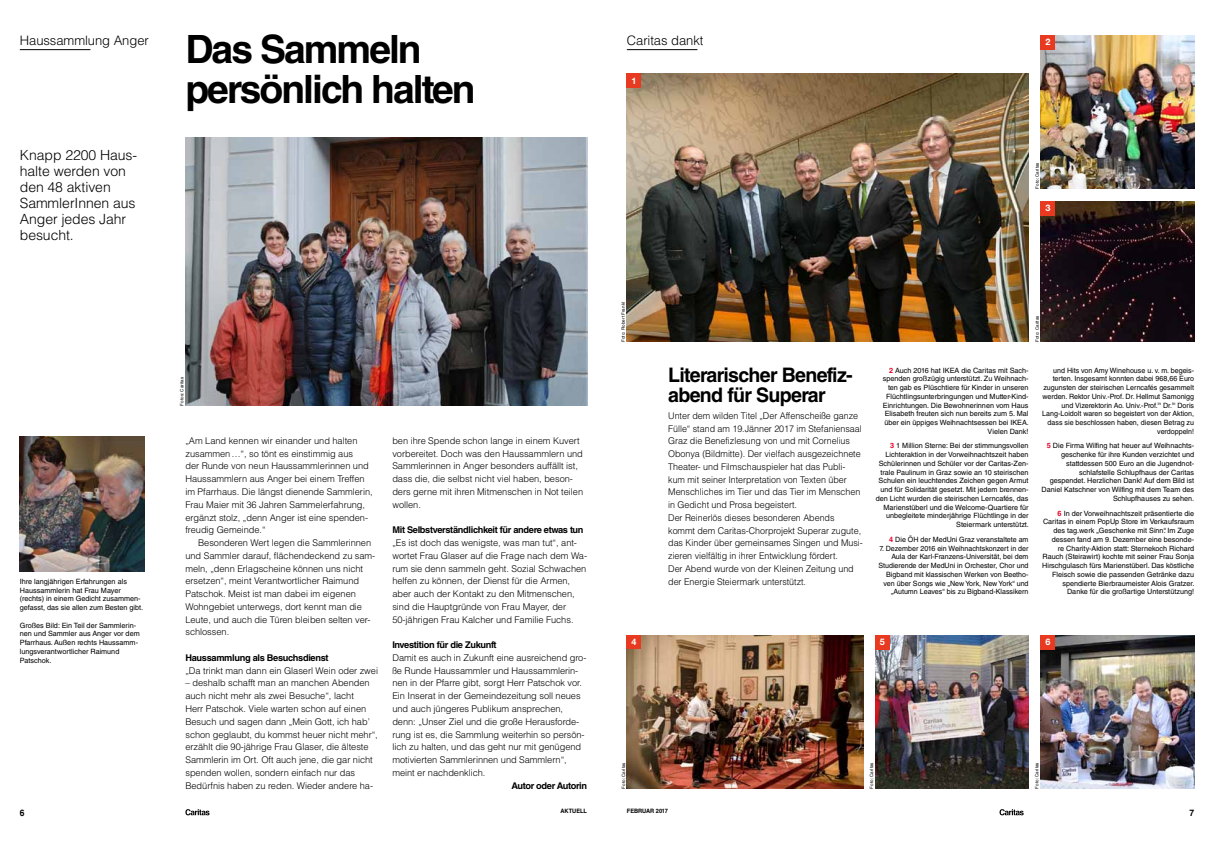
<style>
.page{position:relative;width:1214px;height:851px;background:#fff}
.page>*{position:absolute;margin:0;border:0;box-sizing:border-box;transform-origin:0 0}
.t1{font:700 39px/39px "Helvetica LT Std";letter-spacing:-.05em;color:#000}
.t2{font:700 20px/20px "Helvetica LT Std";letter-spacing:-.035em;color:#000}
.t3{font:300 14px/16px "Helvetica LT Std";letter-spacing:-.005em;color:#000}
.t4{font:300 13px "Helvetica LT Std";letter-spacing:-.005em;color:#000}
.t5{font:300 9.2px/12.8px "Helvetica LT Std";letter-spacing:-.005em;color:#000}
.t6{font:700 9.2px "Helvetica LT Std";letter-spacing:-.035em;color:#000}
.t7{font:700 9px "Helvetica Neue LT";color:#fff}
.t8{font:700 9px "Helvetica LT Std";color:#000;scale:.95 1}
.t9{font:7.2px/8.8px "Helvetica LT Std";color:#000;text-align:right}
.t10{font:700 6px "Helvetica LT Std";color:#000;scale:.95 1}
.t11{font:4.5px "Helvetica LT Std";letter-spacing:.02em;color:#000}
.s1{font-weight:700;font-size:7.3px;color:#e40026}
</style>
<div class="page">
<svg style="left:185px;top:809px;width:24px;height:6px"></svg>
<svg style="left:999px;top:809px;width:24px;height:6px"></svg>
<hr style="left:20px;top:49px;width:70px;height:1px;background:#000">
<img style="left:1040px;top:201px;width:153px;height:141px">
<img style="left:1040px;top:635px;width:153px;height:153px">
<img style="left:1040px;top:35px;width:153px;height:154px">
<img style="left:875px;top:635px;width:153px;height:153px">
<img style="left:626px;top:74px;width:402px;height:268px">
<div style="left:626px;top:74px;width:15px;height:14px;background:#e73a20"></div>
<div style="left:1040px;top:201px;width:14px;height:14px;background:#e73a20"></div>
<div style="left:1040px;top:635px;width:14px;height:14px;background:#e73a20"></div>
<img style="left:626px;top:635px;width:236px;height:153px">
<div style="left:626px;top:635px;width:15px;height:13px;background:#e73a20"></div>
<div style="left:1040px;top:35px;width:14px;height:15px;background:#e73a20"></div>
<div style="left:875px;top:635px;width:14px;height:14px;background:#e73a20"></div>
<hr style="left:626px;top:49px;width:71px;height:1px;background:#000">
<img style="left:185px;top:137px;width:402px;height:268px">
<img style="left:20px;top:437px;width:124px;height:134px">
<h3 class="t4" style="left:20px;top:32px;width:130px">Haussammlung Anger</h3>
<h3 class="t3" style="left:20px;top:147px;width:119px">Knapp 2200 Haus&shy;halte werden von den 48 aktiven<br>SammlerInnen aus<br>Anger jedes Jahr besucht.</h3>
<h1 class="t1" style="left:185px;top:30px;width:292px">Das Sammeln persönlich halten</h1>
<p class="t9" style="left:20px;top:577px;width:125px;text-align:left">Ihre langjährigen Erfahrungen als Haussammlerin hat Frau Mayer (rechts) in einem Gedicht zusammen&shy;gefasst, das sie allen zum Besten gibt.</p>
<p class="t9" style="left:20px;top:620px;width:121px;text-align:left">Großes Bild: Ein Teil der Sammlerin&shy;nen und Sammler aus Anger vor dem<br>Pfarrhaus. Außen rechts Haussamm&shy;lungsverantwortlicher Raimund<br>Patschok.</p>
<p class="t11" style="left:179px;top:405px;width:30px;rotate:-90deg">Fotos: Caritas</p>
<p class="t5" style="left:185px;top:434px;width:189px">„Am Land kennen wir einander und halten zusammen…“, so tönt es einstimmig aus<br>der Runde von neun Haussammlerinnen und Haussammlern aus Anger bei einem Treffen im Pfarrhaus. Die längst dienende Sammlerin, Frau Maier mit 36 Jahren Sammelerfahrung, ergänzt stolz, „denn Anger ist eine spenden&shy;freudig Gemeinde.“</p>
<p class="t5" style="left:185px;top:536px;width:191px;text-indent:13px">Besonderen Wert legen die Sammlerinnen und Sammler darauf, flächendeckend zu sam&shy;meln, „denn Erlagscheine können uns nicht ersetzen“, meint Verantwortlicher Raimund Patschok. Meist ist man dabei im eigenen Wohngebiet unterwegs, dort kennt man die Leute, und auch die Türen bleiben selten ver&shy;schlossen.</p>
<p class="t6" style="left:185px;top:652px;width:145px">Haussammlung als Besuchsdienst</p>
<p class="t5" style="left:185px;top:663px;width:194px">„Da trinkt man dann ein Glaserl Wein oder zwei</p>
<p class="t5" style="left:185px;top:676px;width:194px">– deshalb schafft man an manchen Abenden auch nicht mehr als zwei Besuche“, lacht<br>Herr Patschok. Viele warten schon auf einen Besuch und sagen dann „Mein Gott, ich hab’ schon geglaubt, du kommst heuer nicht mehr“, erzählt die 90-jährige Frau Glaser, die älteste Sammlerin im Ort. Oft auch jene, die gar nicht spenden wollen, sondern einfach nur das Bedürfnis haben zu reden. Wieder andere ha-</p>
<p class="t5" style="left:392px;top:434px;width:192px">ben ihre Spende schon lange in einem Kuvert vorbereitet. Doch was den Haussammlern und Sammlerinnen in Anger besonders auffällt ist, dass die, die selbst nicht viel haben, beson&shy;ders gerne mit ihren Mitmenschen in Not teilen wollen.</p>
<p class="t6" style="left:392px;top:524px;width:193px">Mit Selbstverständlichkeit für andere etwas tun</p>
<p class="t5" style="left:392px;top:536px;width:196px">„Es ist doch das wenigste, was man tut“, ant&shy;wortet Frau Glaser auf die Frage nach dem Wa&shy;rum sie denn sammeln geht. Sozial Schwachen helfen zu können, der Dienst für die Armen, aber auch der Kontakt zu den Mitmenschen, sind die Hauptgründe von Frau Mayer, der 50-jährigen Frau Kalcher und Familie Fuchs.</p>
<p class="t6" style="left:392px;top:639px;width:106px">Investition für die Zukunft</p>
<p class="t5" style="left:392px;top:651px;width:195px">Damit es auch in Zukunft eine ausreichend gro&shy;ße Runde Haussammler und Haussammlerin&shy;nen in der Pfarre gibt, sorgt Herr Patschok vor.<br>Ein Inserat in der Gemeindezeitung soll neues und auch jüngeres Publikum ansprechen, denn: „Unser Ziel und die große Herausforde&shy;rung ist es, die Sammlung weiterhin so persön&shy;lich zu halten, und das geht nur mit genügend motivierten Sammlerinnen und Sammlern“, meint er nachdenklich.</p>
<p class="t6" style="left:511px;top:779px;width:77px">Autor oder Autorin</p>
<h3 class="t4" style="left:626px;top:32px;width:78px">Caritas dankt</h3>
<p class="t7" style="left:631px;top:75px;width:7px">1</p>
<p class="t7" style="left:1045px;top:37px;width:7px">2</p>
<p class="t11" style="left:1034px;top:189px;width:28px;rotate:-90deg">Foto: Caritas</p>
<p class="t7" style="left:1045px;top:202px;width:7px">3</p>
<p class="t11" style="left:620px;top:342px;width:41px;rotate:-90deg">Foto: Robert Frankl</p>
<h2 class="t2" style="left:668px;top:364px;width:186px">Literarischer Benefiz&shy;abend für Superar</h2>
<p class="t5" style="left:668px;top:409px;width:196px">Unter dem wilden Titel „Der Affenscheiße ganze Fülle“ stand am 19.Jänner 2017 im Stefaniensaal Graz die Benefizlesung von und mit Cornelius Obonya (Bildmitte). Der vielfach ausgezeichnete Theater- und Filmschauspieler hat das Publi&shy;kum mit seiner Interpretation von Texten über Menschliches im Tier und das Tier im Menschen in Gedicht und Prosa begeistert.<br>Der Reinerlös dieses besonderen Abends kommt dem Caritas-Chorprojekt Superar zugute, das Kinder über gemeinsames Singen und Musi&shy;zieren vielfältig in ihrer Entwicklung fördert.<br>Der Abend wurde von der Kleinen Zeitung und der Energie Steiermark unterstützt.</p>
<p class="t11" style="left:1034px;top:342px;width:28px;rotate:-90deg">Foto: Caritas</p>
<p class="t9" style="left:882px;top:365px;width:148px"><span class="s1">2</span> Auch 2016 hat IKEA die Caritas mit Sach&shy;spenden großzügig unterstützt. Zu Weihnach&shy;ten gab es Plüschtiere für Kinder in unseren Flüchtlingsunterbringungen und Mutter-Kind-Einrichtungen. Die Bewohnerinnen vom Haus Elisabeth freuten sich nun bereits zum 5. Mal über ein üppiges Weihnachtsessen bei IKEA.<br>Vielen Dank!</p>
<p class="t9" style="left:875px;top:441px;width:155px"><span class="s1">3</span> 1 Million Sterne: Bei der stimmungsvollen Lichteraktion in der Vorweihnachtszeit haben Schülerinnen und Schüler vor der Caritas-Zen&shy;trale Paulinum in Graz sowie an 10 steirischen Schulen ein leuchtendes Zeichen gegen Armut und für Solidarität gesetzt. Mit jedem brennen&shy;den Licht wurden die steirischen Lerncafés, das Marienstüberl und die Welcome-Quartiere für unbegleitete minderjährige Flüchtlinge in der Steiermark unterstützt.</p>
<p class="t9" style="left:889px;top:534px;width:141px"><span class="s1">4</span> Die ÖH der MedUni Graz veranstaltete am</p>
<p class="t9" style="left:878px;top:543px;width:152px">7. Dezember 2016 ein Weihnachtskonzert in der Aula der Karl-Franzens-Universität, bei dem Studierende der MedUni in Orchester, Chor und Bigband mit klassischen Werken von Beetho&shy;ven über Songs wie „New York, New York“ und „Autumn Leaves“ bis zu Bigband-Klassikern</p>
<p class="t9" style="left:1042px;top:365px;width:153px">und Hits von Amy Winehouse u. v. m. begeis&shy;terten. Insgesamt konnten dabei 968,66 Euro zugunsten der steirischen Lerncafés gesammelt werden. Rektor Univ.-Prof. Dr. Hellmut Samonigg und Vizerektorin Ao. Univ.-Prof.<sup>in</sup> Dr.<sup>in</sup> Doris Lang-Loidolt waren so begeistert von der Aktion, dass sie beschlossen haben, diesen Betrag zu verdoppeln!</p>
<p class="t9" style="left:1041px;top:441px;width:154px"><span class="s1">5</span> Die Firma Wilfing hat heuer auf Weihnachts&shy;geschenke für ihre Kunden verzichtet und stattdessen 500 Euro an die Jugendnot&shy;schlafstelle Schlupfhaus der Caritas gespendet. Herzlichen Dank! Auf dem Bild ist Daniel Katschner von Wilfing mit dem Team des Schlupfhauses zu sehen.</p>
<p class="t9" style="left:1042px;top:508px;width:154px"><span class="s1">6</span> In der Vorweihnachtszeit präsentierte die Caritas in einem PopUp Store im Verkaufsraum des tag.werk „Geschenke mit Sinn“. Im Zuge dessen fand am 9. Dezember eine besonde-<br>re Charity-Aktion statt: Sternekoch Richard Rauch (Steirawirt) kochte mit seiner Frau Sonja Hirschgulasch fürs Marienstüberl. Das köstliche Fleisch sowie die passenden Getränke dazu spendierte Bierbraumeister Alois Gratzer.<br>Danke für die großartige Unterstützung!</p>
<p class="t7" style="left:631px;top:636px;width:7px">4</p>
<p class="t7" style="left:1045px;top:636px;width:7px">6</p>
<p class="t7" style="left:879px;top:636px;width:7px">5</p>
<p class="t11" style="left:620px;top:788px;width:28px;rotate:-90deg">Foto: Caritas</p>
<p class="t11" style="left:868px;top:788px;width:28px;rotate:-90deg">Foto: Caritas</p>
<p class="t11" style="left:1034px;top:788px;width:28px;rotate:-90deg">Foto: Caritas</p>
<p class="t8" style="left:20px;top:806px;width:7px">6</p>
<p class="t10" style="left:560px;top:807px;width:29px">aktuell</p>
<p class="t10" style="left:626px;top:807px;width:45px">februar 2017</p>
<p class="t8" style="left:1189px;top:806px;width:7px">7</p>
</div>
